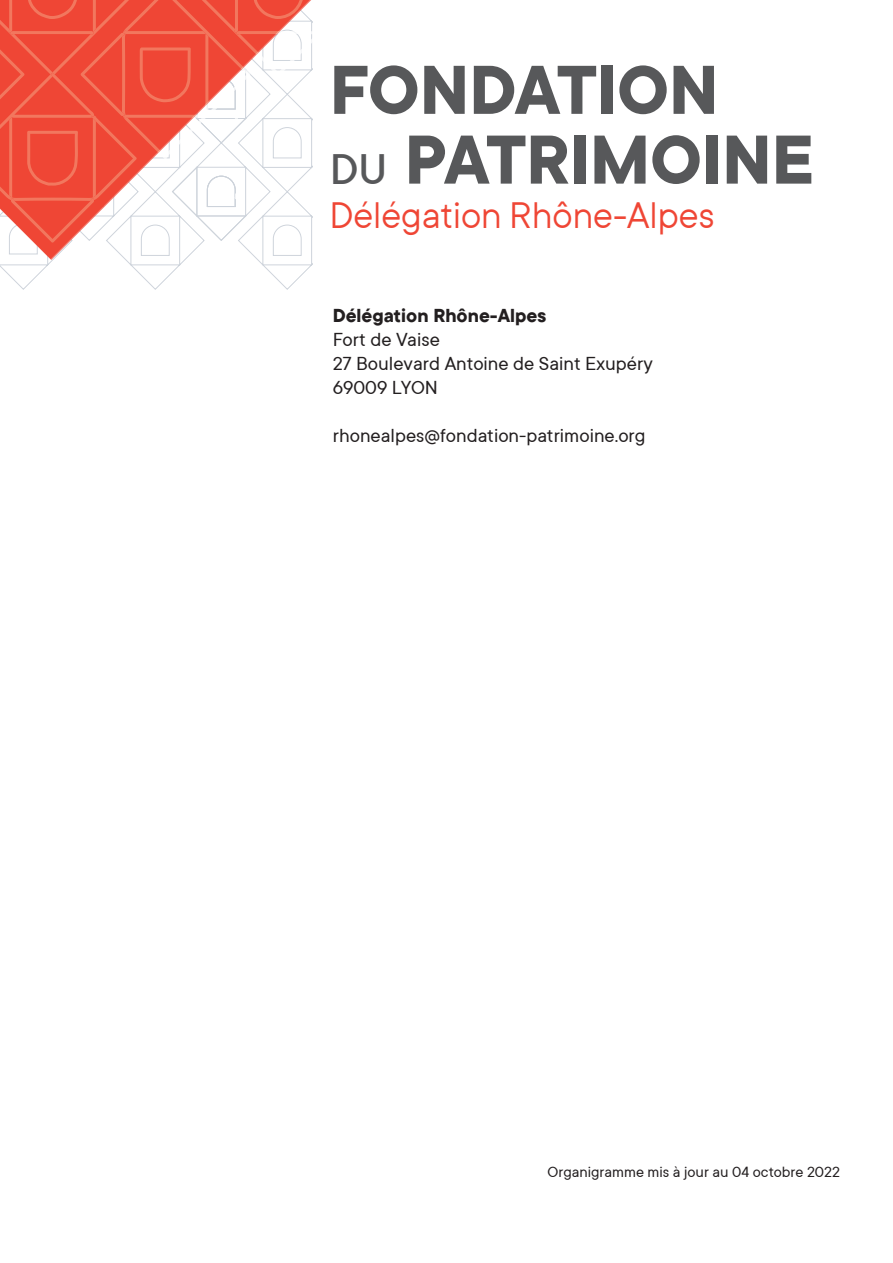
<style>
.page{position:relative;width:893px;height:1263px;background:#fff}
.page>*{position:absolute;margin:0;border:0;box-sizing:border-box;transform-origin:0 0}
.t1{font:700 76.2px/69.8px "TT Commons";color:#57585a}
.t2{font:41.25px "TT Commons";color:#ef4635}
.t3{font:21px/24px "TT Commons";color:#231f20}
.t4{font:700 21px "TT Commons";color:#231f20}
.t5{font:16.5px "TT Commons";color:#231f20}
.s1{font-weight:500;font-size:47.85px}
</style>
<div class="page">
<svg style="left:0;top:0;width:313px;height:290px"></svg>
<h1 class="t1" style="left:330px;top:53px;width:486px">FONDATION<br><span class="s1">DU</span> PATRIMOINE</h1>
<h2 class="t2" style="left:329px;top:190px;width:387px">Délégation Rhône-Alpes</h2>
<p class="t4" style="left:333px;top:302px;width:215px">Délégation Rhône-Alpes</p>
<p class="t3" style="left:333px;top:327px;width:322px">Fort de Vaise<br>27 Boulevard Antoine de Saint Exupéry<br>69009 LYON</p>
<p class="t3" style="left:333px;top:423px;width:314px">rhonealpes@fondation-patrimoine.org</p>
<p class="t5" style="left:548px;top:1162px;width:294px">Organigramme mis à jour au 04 octobre 2022</p>
</div>
